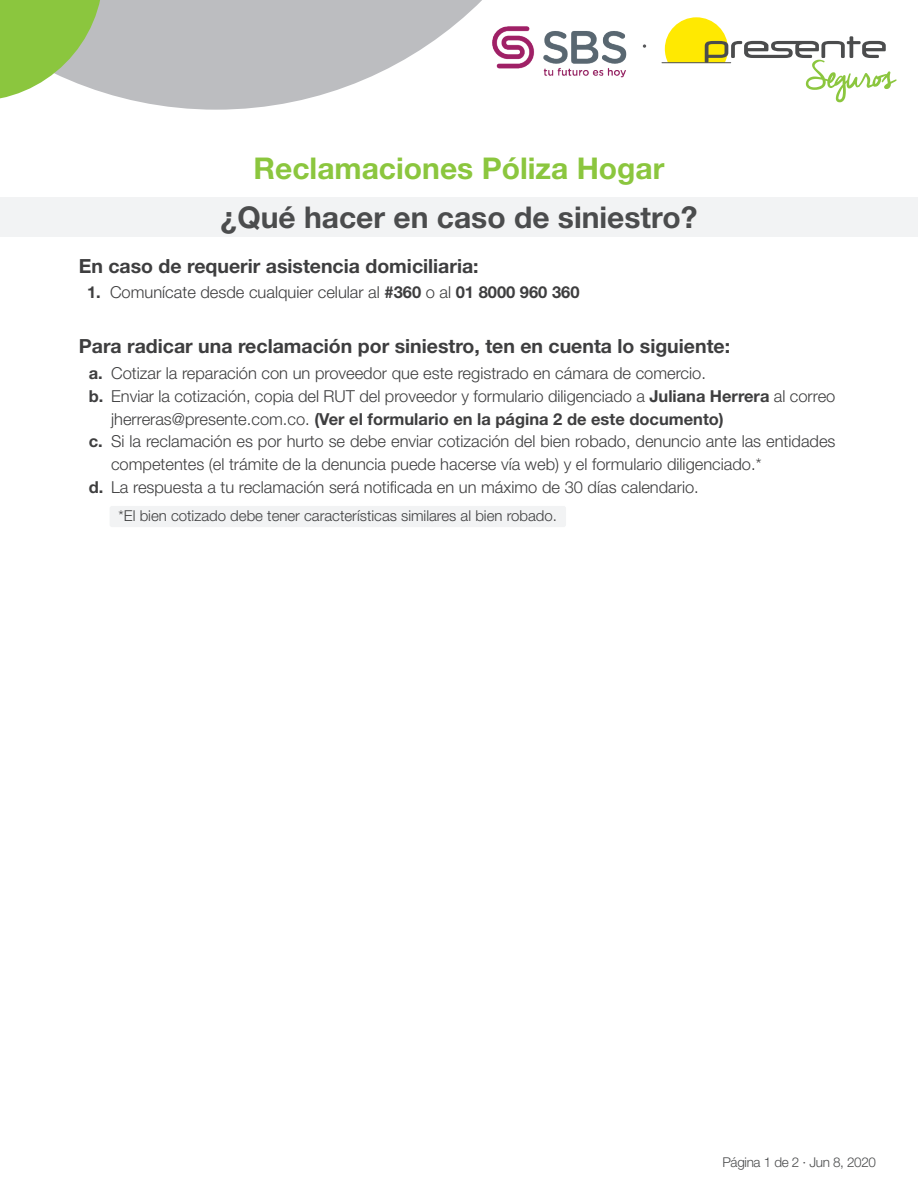
<style>
.page{position:relative;width:918px;height:1188px;background:#fff}
.page>*{position:absolute;margin:0;border:0;box-sizing:border-box;transform-origin:0 0}
.t1{font:700 30px "Helvetica Neue LT Std";color:#4b4c4d}
.t2{font:700 30px "Helvetica Neue LT Std";color:#8bc63e}
.t3{font:700 19.5px "Helvetica Neue LT Std";color:#3e3e3f}
.t4{font:300 16.5px/22.8px "Helvetica Neue LT Std";color:#3e3e3f}
.t5{font:700 16.5px/22.8px "Helvetica Neue LT Std";color:#3e3e3f}
.t6{font:300 15px "Helvetica Neue LT Std";color:#3e3e3f}
.t7{font:300 13.5px "Helvetica Neue LT Std";letter-spacing:-.025em;color:#4b4c4d}
.s1{font-weight:700}
</style>
<div class="page">
<div style="left:0;top:197px;width:918px;height:40px;background:#f2f3f4"></div>
<div style="left:110px;top:506px;width:456px;height:21px;background:#f2f3f4;border-radius:2px"></div>
<svg style="left:103px;top:0;width:379px;height:110px;fill:#bcbdc0"></svg>
<svg style="left:0;top:0;width:103px;height:99px;background:#a3cb70"></svg>
<img style="left:492px;top:26px;width:135px;height:52px">
<hr style="left:662px;top:62px;width:69px;height:1px;background:#4b4c4d">
<svg style="left:665px;top:17px;width:232px;height:85px"></svg>
<svg style="left:643px;top:44px;width:3px;height:4px"></svg>
<h1 class="t2" style="left:254px;top:150px;width:412px">Reclamaciones Póliza Hogar</h1>
<h1 class="t1" style="left:221px;top:198px;width:478px">¿Qué hacer en caso de siniestro?</h1>
<p class="t3" style="left:79px;top:254px;width:401px">En caso de requerir asistencia domiciliaria:</p>
<p class="t4" style="left:87px;top:281px;width:494px"><span class="s1">1.</span> Comunícate desde cualquier celular al <span class="s1">#360</span> o al <span class="s1">01 8000 960 360</span></p>
<p class="t3" style="left:79px;top:334px;width:653px">Para radicar una reclamación por siniestro, ten en cuenta lo siguiente:</p>
<p class="t5" style="left:89px;top:361px;width:16px">a. b.</p>
<p class="t5" style="left:89px;top:430px;width:16px">c.</p>
<p class="t5" style="left:89px;top:475px;width:16px">d.</p>
<p class="t4" style="left:111px;top:361px;width:726px">Cotizar la reparación con un proveedor que este registrado en cámara de comercio.<br>Enviar la cotización, copia del RUT del proveedor y formulario diligenciado a <span class="s1">Juliana Herrera</span> al correo jherreras@presente.com.co. <span class="s1">(Ver el formulario en la página 2 de este documento)<br></span>Si la reclamación es por hurto se debe enviar cotización del bien robado, denuncio ante las entidades competentes (el trámite de la denuncia puede hacerse vía web) y el formulario diligenciado.*<br>La respuesta a tu reclamación será notificada en un máximo de 30 días calendario.</p>
<p class="t6" style="left:119px;top:507px;width:440px">*El bien cotizado debe tener características similares al bien robado.</p>
<p class="t7" style="left:722px;top:1154px;width:155px">Página 1 de 2 · Jun 8, 2020</p>
</div>
